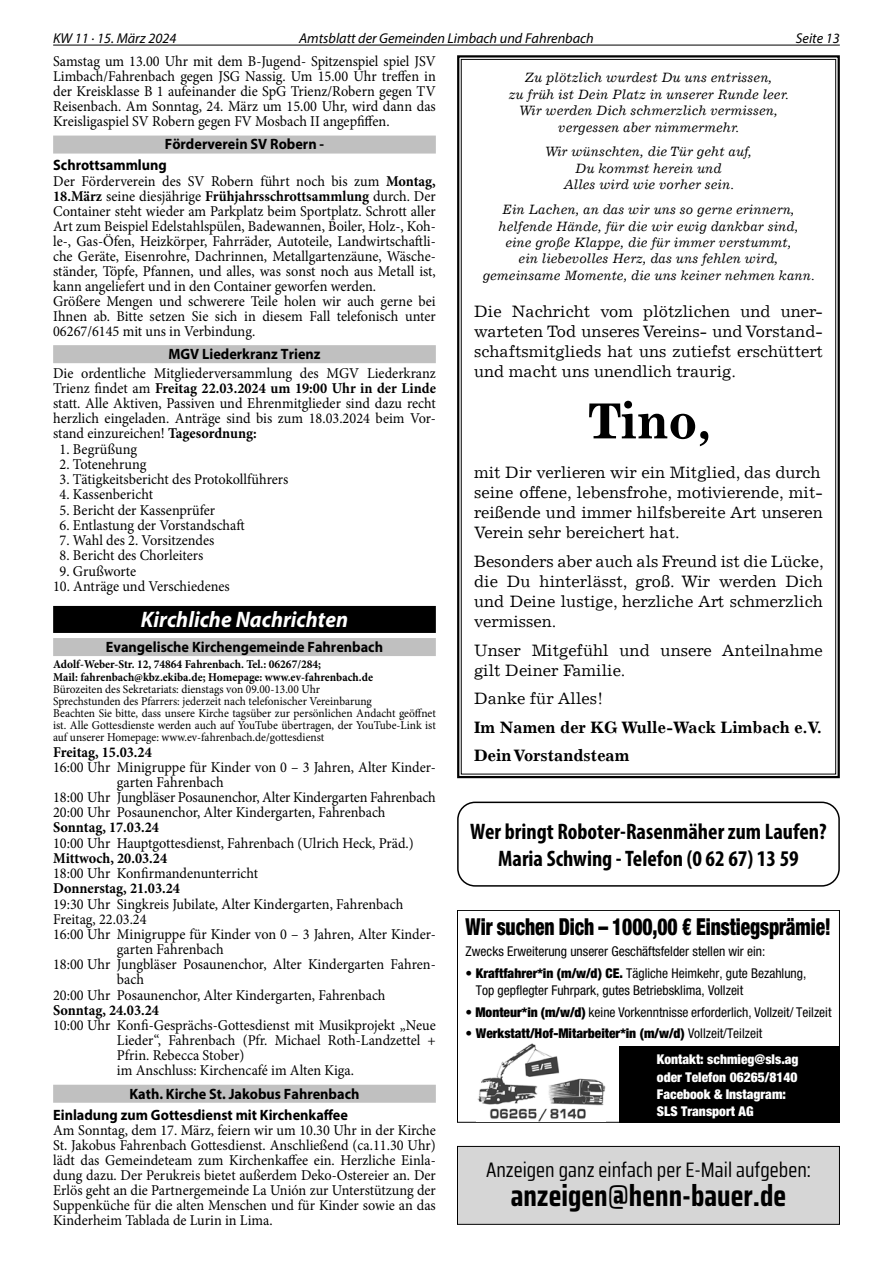
<style>
.page{position:relative;width:893px;height:1263px;background:#fff}
.page>*{position:absolute;margin:0;border:0;box-sizing:border-box;transform-origin:0 0}
.t1{font:700 51px "Excelsior LT";color:#000}
.t2{font:700 30px "Saira Condensed";color:#000}
.t3{font:900 condensed 23.4px "Helvetica Neue LT Std";letter-spacing:-.005em;color:#000;scale:.83 1}
.t4{font:700 condensed 22.5px/27px "Myriad Pro";color:#000;text-align:center}
.t5{font:italic 700 22.5px "Myriad Pro";color:#fff;scale:.95 1}
.t6{font:21px "Saira Condensed";color:#000}
.t7{font:16.5px/20px "Excelsior LT";color:#000;text-align:justify}
.t8{font:700 16.5px/28.5px "Excelsior LT";color:#000}
.t9{font:15px/15px "Minion Pro";color:#000;text-align:justify;scale:.95 1}
.t10{font:700 15px/21px "Myriad Pro";color:#000;scale:.95 1}
.t11{font:700 15px "Minion Pro";color:#000;scale:.95 1}
.t12{font:italic 14.25px "Myriad Pro";color:#000}
.t13{font:italic 13.5px/16.4px "Excelsior LT";color:#000;text-align:center}
.t14{font:condensed 13.5px/17.4px "Helvetica Neue LT Std";color:#000}
.t15{font:900 condensed 13.5px/25.8px "Helvetica Neue LT Std";color:#000}
.t16{font:900 condensed 13.5px/17.4px "Helvetica Neue LT Std";color:#fff}
.t17{font:12px/12.1px "Minion Pro";color:#000;scale:.95 1}
.t18{font:700 12px/12.3px "Minion Pro";color:#000;scale:.95 1}
.s1{font-weight:700}
.s2{font-weight:900}
.s3{font-weight:400}
.s4{color:#fff}
</style>
<div class="page">
<hr style="left:53px;top:45px;width:787px;height:1px;background:#000">
<div style="left:53px;top:136px;width:383px;height:18px;background:#c0c0c0"></div>
<div style="left:53px;top:345px;width:383px;height:18px;background:#c0c0c0"></div>
<div style="left:53px;top:606px;width:383px;height:27px;background:#000"></div>
<div style="left:53px;top:638px;width:383px;height:18px;background:#c0c0c0"></div>
<div style="left:53px;top:1085px;width:383px;height:18px;background:#c0c0c0"></div>
<div style="left:457px;top:801px;width:383px;height:86px;border:2px solid #000;border-radius:17px"></div>
<svg style="left:457px;top:55px;width:383px;height:723px"></svg>
<div style="left:620px;top:1046px;width:220px;height:77px;background:#000"></div>
<div style="left:457px;top:910px;width:383px;height:213px;border:1px solid #000"></div>
<img style="left:477px;top:1043px;width:129px;height:79px">
<div style="left:457px;top:1146px;width:382px;height:78px;background:#d6d6d6"></div>
<div style="left:457px;top:1146px;width:383px;height:79px;border:1px solid #000"></div>
<p class="t12" style="left:53px;top:29px;width:125px">KW 11 · 15. März 2024</p>
<p class="t12" style="left:299px;top:29px;width:296px">Amtsblatt der Gemeinden Limbach und Fahrenbach</p>
<p class="t12" style="left:796px;top:29px;width:45px">Seite 13</p>
<p class="t9" style="left:53px;top:54px;width:404px">Samstag um 13.00 Uhr mit dem B-Jugend- Spitzenspiel spiel JSV Limbach/Fahrenbach gegen JSG Nassig. Um 15.00 Uhr treffen in der Kreisklasse B 1 aufeinander die SpG Trienz/Robern gegen TV Reisenbach. Am Sonntag, 24. März um 15.00 Uhr, wird dann das Kreisligaspiel SV Robern gegen FV Mosbach II angepfiffen.</p>
<p class="t10" style="left:53px;top:133px;width:287px;text-indent:112px">Förderverein SV Robern -<br>Schrottsammlung</p>
<p class="t9" style="left:53px;top:173px;width:404px;text-align:left">Der Förderverein des SV Robern führt noch bis zum <span class="s1">Montag, 18.März</span> seine diesjährige <span class="s1">Frühjahrsschrottsammlung</span> durch. Der Container steht wieder am Parkplatz beim Sportplatz. Schrott aller Art zum Beispiel Edelstahlspülen, Badewannen, Boiler, Holz-, Koh&shy;le-, Gas-Öfen, Heizkörper, Fahrräder, Autoteile, Landwirtschaftli&shy;che Geräte, Eisenrohre, Dachrinnen, Metallgartenzäune, Wäsche&shy;ständer, Töpfe, Pfannen, und alles, was sonst noch aus Metall ist, kann angeliefert und in den Container geworfen werden.<br>Größere Mengen und schwerere Teile holen wir auch gerne bei Ihnen ab. Bitte setzen Sie sich in diesem Fall telefonisch unter 06267/6145 mit uns in Verbindung.</p>
<p class="t10" style="left:168px;top:343px;width:162px">MGV Liederkranz Trienz</p>
<p class="t9" style="left:53px;top:366px;width:404px">Die ordentliche Mitgliederversammlung des MGV Liederkranz Trienz findet am <span class="s1">Freitag 22.03.2024 um 19:00 Uhr in der Linde </span>statt. Alle Aktiven, Passiven und Ehrenmitglieder sind dazu recht herzlich eingeladen. Anträge sind bis zum 18.03.2024 beim Vor&shy;stand einzureichen! <span class="s1">Tagesordnung:</span></p>
<p class="t9" style="left:60px;top:441px;width:83px">1. Begrüßung</p>
<p class="t9" style="left:60px;top:457px;width:93px">2. Totenehrung</p>
<p class="t9" style="left:60px;top:472px;width:242px">3. Tätigkeitsbericht des Protokollführers</p>
<p class="t9" style="left:60px;top:487px;width:100px">4. Kassenbericht</p>
<p class="t9" style="left:60px;top:502px;width:165px">5. Bericht der Kassenprüfer</p>
<p class="t9" style="left:60px;top:518px;width:196px">6. Entlastung der Vorstandschaft</p>
<p class="t9" style="left:60px;top:533px;width:164px">7. Wahl des 2. Vorsitzendes</p>
<p class="t9" style="left:60px;top:548px;width:153px">8. Bericht des Chorleiters</p>
<p class="t9" style="left:60px;top:563px;width:82px">9. Grußworte</p>
<p class="t9" style="left:53px;top:579px;width:187px">10. Anträge und Verschiedenes</p>
<h3 class="t5" style="left:141px;top:605px;width:220px">Kirchliche Nachrichten</h3>
<p class="t10" style="left:106px;top:636px;width:293px">Evangelische Kirchengemeinde Fahrenbach</p>
<p class="t18" style="left:53px;top:658px;width:338px">Adolf-Weber-Str. 12, 74864 Fahrenbach. Tel.: 06267/284;<br>Mail: fahrenbach@kbz.ekiba.de; Homepage: www.ev-fahrenbach.de</p>
<p class="t17" style="left:53px;top:683px;width:404px">Bürozeiten des Sekretariats: dienstags von 09.00-13.00 Uhr<br>Sprechstunden des Pfarrers: jederzeit nach telefonischer Vereinbarung<br>Beachten Sie bitte, dass unsere Kirche tagsüber zur persönlichen Andacht geöffnet ist. Alle Gottesdienste werden auch auf YouTube übertragen, der YouTube-Link ist auf unserer Homepage: www.ev-fahrenbach.de/gottesdienst</p>
<p class="t11" style="left:53px;top:741px;width:105px">Freitag, 15.03.24</p>
<p class="t9" style="left:53px;top:759px;width:404px">16:00 Uhr Minigruppe für Kinder von 0 – 3 Jahren, Alter Kinder-</p>
<p class="t9" style="left:117px;top:774px;width:114px">garten Fahrenbach</p>
<p class="t9" style="left:53px;top:790px;width:404px">18:00 Uhr Jungbläser Posaunenchor, Alter Kindergarten Fahrenbach</p>
<p class="t9" style="left:53px;top:805px;width:351px">20:00 Uhr Posaunenchor, Alter Kindergarten, Fahrenbach</p>
<p class="t11" style="left:53px;top:817px;width:113px">Sonntag, 17.03.24</p>
<p class="t9" style="left:53px;top:835px;width:381px">10:00 Uhr Hauptgottesdienst, Fahrenbach (Ulrich Heck, Präd.)</p>
<p class="t11" style="left:53px;top:847px;width:122px">Mittwoch, 20.03.24</p>
<p class="t9" style="left:53px;top:866px;width:217px">18:00 Uhr Konfirmandenunterricht</p>
<p class="t11" style="left:53px;top:878px;width:135px">Donnerstag, 21.03.24</p>
<p class="t9" style="left:53px;top:896px;width:370px">19:30 Uhr Singkreis Jubilate, Alter Kindergarten, Fahrenbach</p>
<p class="t9" style="left:53px;top:912px;width:100px">Freitag, 22.03.24</p>
<p class="t9" style="left:53px;top:927px;width:404px">16:00 Uhr Minigruppe für Kinder von 0 – 3 Jahren, Alter Kinder-</p>
<p class="t9" style="left:117px;top:942px;width:114px">garten Fahrenbach</p>
<p class="t9" style="left:53px;top:957px;width:404px">18:00 Uhr Jungbläser Posaunenchor, Alter Kindergarten Fahren-</p>
<p class="t9" style="left:117px;top:972px;width:30px">bach</p>
<p class="t9" style="left:53px;top:987px;width:351px">20:00 Uhr Posaunenchor, Alter Kindergarten, Fahrenbach</p>
<p class="t11" style="left:53px;top:999px;width:113px">Sonntag, 24.03.24</p>
<p class="t9" style="left:117px;top:1018px;width:337px;text-align:left;text-indent:-64px">10:00 Uhr Konfi-Gesprächs-Gottesdienst mit Musikprojekt „Neue Lieder“, Fahrenbach (Pfr. Michael Roth-Landzettel + Pfrin. Rebecca Stober)<br>im Anschluss: Kirchencafé im Alten Kiga.</p>
<p class="t10" style="left:53px;top:1082px;width:324px;text-indent:76px">Kath. Kirche St. Jakobus Fahrenbach<br>Einladung zum Gottesdienst mit Kirchenkaffee</p>
<p class="t9" style="left:53px;top:1122px;width:404px">Am Sonntag, dem 17. März, feiern wir um 10.30 Uhr in der Kirche St. Jakobus Fahrenbach Gottesdienst. Anschließend (ca.11.30 Uhr) lädt das Gemeindeteam zum Kirchenkaffee ein. Herzliche Einla&shy;dung dazu. Der Perukreis bietet außerdem Deko-Ostereier an. Der Erlös geht an die Partnergemeinde La Unión zur Unterstützung der Suppenküche für die alten Menschen und für Kinder sowie an das Kinderheim Tablada de Lurin in Lima.</p>
<p class="t13" style="left:509px;top:70px;width:281px">Zu plötzlich wurdest Du uns entrissen,<br>zu früh ist Dein Platz in unserer Runde leer.<br>Wir werden Dich schmerzlich vermissen, vergessen aber nimmermehr.</p>
<p class="t13" style="left:545px;top:145px;width:208px">Wir wünschten, die Tür geht auf,<br>Du kommst herein und<br>Alles wird wie vorher sein.</p>
<p class="t13" style="left:483px;top:202px;width:334px">Ein Lachen, an das wir uns so gerne erinnern, helfende Hände, für die wir ewig dankbar sind,<br>eine große Klappe, die für immer verstummt,<br>ein liebevolles Herz, das uns fehlen wird, gemeinsame Momente, die uns keiner nehmen kann.</p>
<p class="t7" style="left:474px;top:302px;width:350px">Die Nachricht vom plötzlichen und uner&shy;warteten Tod unseres Vereins- und Vorstand&shy;schaftsmitglieds hat uns zutiefst erschüttert und macht uns unendlich traurig.</p>
<h1 class="t1" style="left:588px;top:398px;width:125px">Tino,</h1>
<p class="t7" style="left:474px;top:464px;width:350px;text-align:left">mit Dir verlieren wir ein Mitglied, das durch seine offene, lebensfrohe, motivierende, mit&shy;reißende und immer hilfsbereite Art unseren Verein sehr bereichert hat.</p>
<p class="t7" style="left:474px;top:553px;width:351px">Besonders aber auch als Freund ist die Lücke, die Du hinterlässt, groß. Wir werden Dich und Deine lustige, herzliche Art schmerzlich vermissen.</p>
<p class="t7" style="left:474px;top:641px;width:350px">Unser Mitgefühl und unsere Anteilnahme gilt Deiner Familie.</p>
<p class="t7" style="left:474px;top:690px;width:131px">Danke für Alles!</p>
<p class="t8" style="left:474px;top:714px;width:349px">Im Namen der KG Wulle-Wack Limbach e.V.<br>Dein Vorstandsteam</p>
<h3 class="t4" style="left:470px;top:817px;width:358px">Wer bringt Roboter-Rasenmäher zum Laufen?<br>Maria Schwing - Telefon (0 62 67) 13 59</h3>
<h3 class="t3" style="left:466px;top:912px;width:442px">Wir suchen Dich – 1000,00 € Einstiegsprämie!</h3>
<p class="t14" style="left:466px;top:943px;width:301px">Zwecks Erweiterung unserer Geschäftsfelder stellen wir ein:</p>
<p class="t14" style="left:476px;top:964px;width:332px;text-indent:-10px"><span class="s2">• Kraftfahrer*in (m/w/d) CE.</span> Tägliche Heimkehr, gute Bezahlung,<br>Top gepflegter Fuhrpark, gutes Betriebsklima, Vollzeit</p>
<p class="t14" style="left:466px;top:1003px;width:367px"><span class="s2">• Monteur*in (m/w/d)</span> keine Vorkenntnisse erforderlich, Vollzeit/ Teilzeit</p>
<p class="t15" style="left:657px;top:1020px;width:143px;text-indent:-191px">• Werkstatt/Hof-Mitarbeiter*in (m/w/d) <span class="s3">Vollzeit/Teilzeit<br></span><span class="s4">Kontakt: schmieg@sls.ag</span></p>
<p class="t16" style="left:657px;top:1068px;width:142px">oder Telefon 06265/8140<br>Facebook &amp; Instagram:<br>SLS Transport AG</p>
<h3 class="t6" style="left:486px;top:1154px;width:326px">Anzeigen ganz einfach per E-Mail aufgeben:</h3>
<h2 class="t2" style="left:511px;top:1172px;width:277px">anzeigen@henn-bauer.de</h2>
</div>
